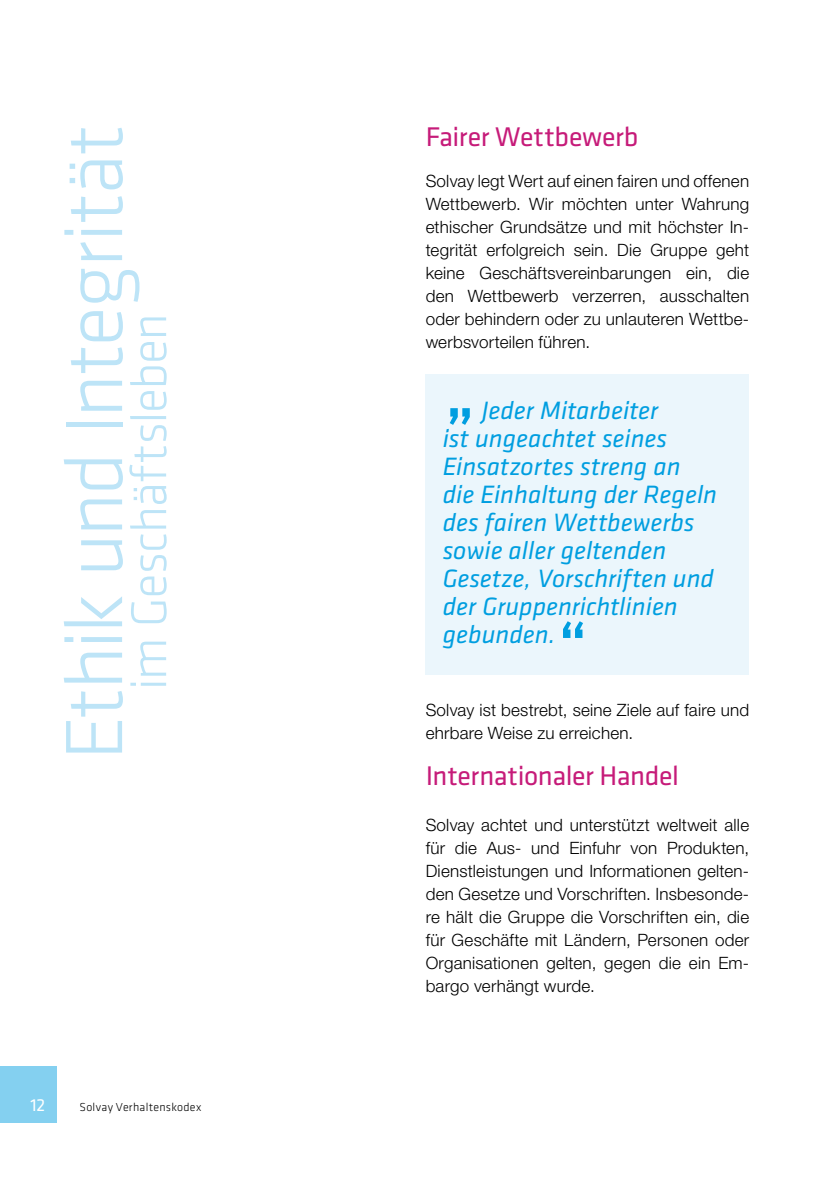
<style>
.page{position:relative;width:840px;height:1191px;background:#fff}
.page>*{position:absolute;margin:0;border:0;box-sizing:border-box;transform-origin:0 0}
.t1{font:300 84px "Klavika";letter-spacing:-.025em;color:#bde4f7}
.t2{font:500 60px "Klavika";color:#009ee0}
.t3{font:300 52px "Klavika";letter-spacing:-.025em;color:#bde4f7}
.t4{font:28px "Klavika";letter-spacing:-.015em;color:#c61b79}
.t5{font:italic 26px/28px "Klavika";color:#009ee0}
.t6{font:18px "Klavika";color:#fff}
.t7{font:300 17px/23px "Helvetica Neue LT Std";letter-spacing:.015em;color:#000;text-align:justify}
.t8{font:300 12px "Klavika";letter-spacing:.02em;color:#000}
</style>
<div class="page">
<div style="left:0;top:1066px;width:57px;height:56px;background:#84d0f0"></div>
<div style="left:425px;top:374px;width:323px;height:301px;background:#ebf6fc"></div>
<h1 class="t1" style="left:44px;top:760px;width:637px;rotate:-90deg">Ethik und Integrität</h1>
<h3 class="t3" style="left:117px;top:690px;width:378px;rotate:-90deg">im Geschäftsleben</h3>
<p class="t6" style="left:30px;top:1093px;width:17px">12</p>
<p class="t8" style="left:79px;top:1100px;width:123px">Solvay Verhaltenskodex</p>
<h3 class="t4" style="left:425px;top:118px;width:214px">Fairer Wettbewerb</h3>
<p class="t7" style="left:425px;top:169px;width:325px">Solvay legt Wert auf einen fairen und offenen Wettbewerb. Wir möchten unter Wahrung ethischer Grundsätze und mit höchster In&shy;tegrität erfolgreich sein. Die Gruppe geht keine Geschäftsvereinbarungen ein, die den Wettbewerb verzerren, ausschalten oder behindern oder zu unlauteren Wettbe&shy;werbsvorteilen führen.</p>
<h3 class="t5" style="left:442px;top:396px;width:276px;text-indent:39px">Jeder Mitarbeiter<br>ist ungeachtet seines<br>Einsatzortes streng an die Einhaltung der Regeln des fairen Wettbewerbs sowie aller geltenden<br>Gesetze, Vorschriften und der Gruppenrichtlinien gebunden.</h3>
<h2 class="t2" style="left:445px;top:389px;width:30px">”</h2>
<h2 class="t2" style="left:558px;top:603px;width:30px">“</h2>
<p class="t7" style="left:425px;top:698px;width:325px">Solvay ist bestrebt, seine Ziele auf faire und ehrbare Weise zu erreichen.</p>
<h3 class="t4" style="left:425px;top:757px;width:255px">Internationaler Handel</h3>
<p class="t7" style="left:425px;top:813px;width:325px">Solvay achtet und unterstützt weltweit alle für die Aus- und Einfuhr von Produkten, Dienstleistungen und Informationen gelten&shy;den Gesetze und Vorschriften. Insbesonde&shy;re hält die Gruppe die Vorschriften ein, die für Geschäfte mit Ländern, Personen oder Organisationen gelten, gegen die ein Em&shy;bargo verhängt wurde.</p>
</div>
